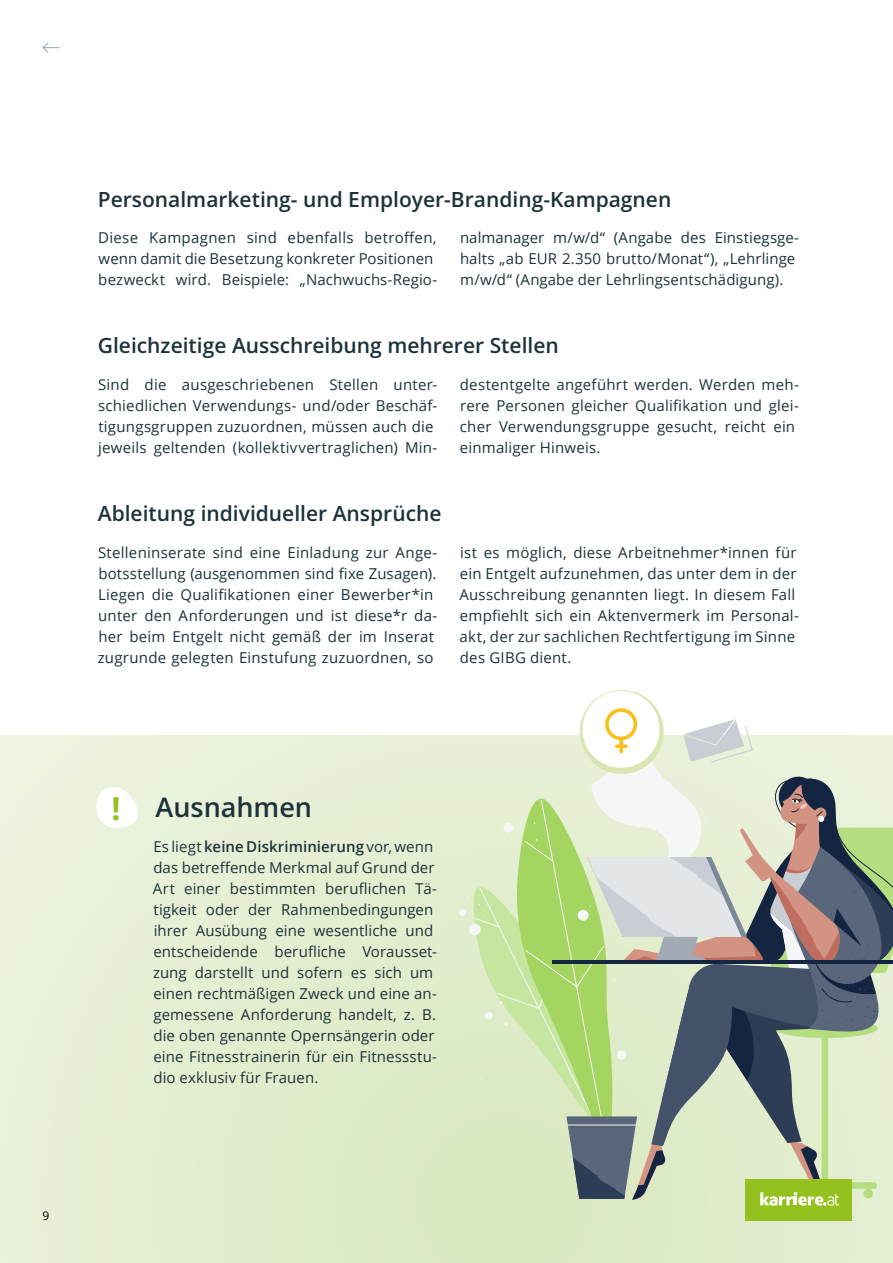
<style>
.page{position:relative;width:893px;height:1263px;background:#fff}
.page>*{position:absolute;margin:0;border:0;box-sizing:border-box;transform-origin:0 0}
.t1{font:600 27px "Open Sans";color:#1d323a}
.t2{font:600 21px "Open Sans";color:#1d323a}
.t3{font:15px/21px "Open Sans";letter-spacing:.015em;color:#1d323a}
.t4{font:12px "Open Sans";color:#000}
.s1{font-weight:700;font-size:31.8px;color:#95c11f}
.s2{font-weight:600}
</style>
<div class="page">
<div style="left:0;top:735px;width:893px;height:528px;background:linear-gradient(to right,#e6f0d5,#ddeac5)"></div>
<svg style="left:95px;top:785px;width:45px;height:44px"></svg>
<div style="left:746px;top:1179px;width:106px;height:41px;background:#95c11f"></div>
<svg style="left:458px;top:690px;width:435px;height:516px;background:#c0ccb2"></svg>
<svg style="left:42px;top:42px;width:18px;height:11px"></svg>
<h2 class="t2" style="left:98px;top:185px;width:575px">Personalmarketing- und Employer-Branding-Kampagnen</h2>
<p class="t3" style="left:98px;top:227px;width:341px">Diese Kampagnen sind ebenfalls betroffen, wenn damit die Besetzung konkreter Positionen bezweckt wird. Beispiele: „Nachwuchs-Regio-</p>
<p class="t3" style="left:460px;top:227px;width:340px">nalmanager m/w/d“ (Angabe des Einstiegsge&shy;halts „ab EUR 2.350 brutto/Monat“), „Lehrlinge m/w/d“ (Angabe der Lehrlingsentschädigung).</p>
<h2 class="t2" style="left:98px;top:331px;width:462px">Gleichzeitige Ausschreibung mehrerer Stellen</h2>
<p class="t3" style="left:98px;top:374px;width:341px">Sind die ausgeschriebenen Stellen unter&shy;schiedlichen Verwendungs- und/oder Beschäf&shy;tigungsgruppen zuzuordnen, müssen auch die jeweils geltenden (kollektivvertraglichen) Min-</p>
<p class="t3" style="left:460px;top:374px;width:341px">destentgelte angeführt werden. Werden meh&shy;rere Personen gleicher Qualifikation und glei&shy;cher Verwendungsgruppe gesucht, reicht ein einmaliger Hinweis.</p>
<h2 class="t2" style="left:98px;top:499px;width:345px">Ableitung individueller Ansprüche</h2>
<p class="t3" style="left:98px;top:542px;width:341px">Stelleninserate sind eine Einladung zur Ange&shy;botsstellung (ausgenommen sind fixe Zusagen).<br>Liegen die Qualifikationen einer Bewerber*in unter den Anforderungen und ist diese*r da&shy;her beim Entgelt nicht gemäß der im Inserat zugrunde gelegten Einstufung zuzuordnen, so</p>
<p class="t3" style="left:459px;top:542px;width:341px">ist es möglich, diese Arbeitnehmer*innen für ein Entgelt aufzunehmen, das unter dem in der Ausschreibung genannten liegt. In diesem Fall empfiehlt sich ein Aktenvermerk im Personal&shy;akt, der zur sachlichen Rechtfertigung im Sinne des GIBG dient.</p>
<p class="t4" style="left:43px;top:1208px;width:8px">9</p>
<h1 class="t1" style="left:112px;top:789px;width:202px"><span class="s1">!</span> Ausnahmen</h1>
<p class="t3" style="left:153px;top:836px;width:286px">Es liegt <span class="s2">keine Diskriminierung</span> vor, wenn das betreffende Merkmal auf Grund der Art einer bestimmten beruflichen Tä&shy;tigkeit oder der Rahmenbedingungen ihrer Ausübung eine wesentliche und entscheidende berufliche Vorausset&shy;zung darstellt und sofern es sich um einen rechtmäßigen Zweck und eine an&shy;gemessene Anforderung handelt, z. B. die oben genannte Opernsängerin oder eine Fitnesstrainerin für ein Fitnessstu&shy;dio exklusiv für Frauen.</p>
</div>
